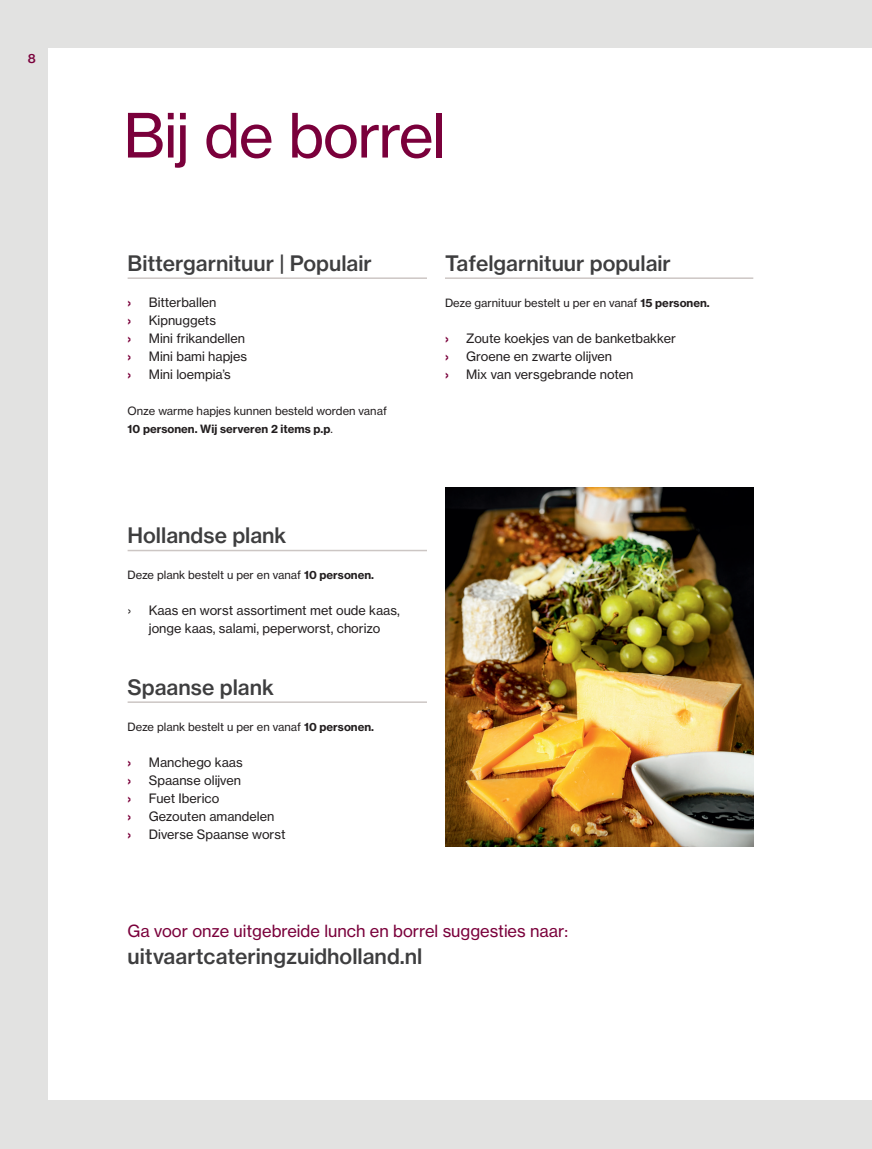
<style>
.page{position:relative;width:872px;height:1149px;background:#fff}
.page>*{position:absolute;margin:0;border:0;box-sizing:border-box;transform-origin:0 0}
.t1{font:60px "N Haas Grotesk TX Pro 55 Rg";letter-spacing:-.02em;color:#7a003b}
.t2{font:21px "N Haas Grotesk TX Pro 65 Md";color:#3e3e3f}
.t3{font:16.5px "N Haas Grotesk TX Pro 55 Rg";color:#7a003b}
.t4{font:12.75px/18px "N Haas Grotesk TX Pro 55 Rg";color:#231f20}
.t5{font:12.75px "N Haas Grotesk TX Pro 75 Bd";color:#7a003b}
.t6{font:12px "N Haas Grotesk TX Pro 65 Md";color:#7a003b}
.t7{font:11.25px "N Haas Grotesk TX Pro 55 Rg";color:#231f20}
.t8{font:11.25px "N Haas Grotesk TX Pro 75 Bd";color:#231f20}
.s1{font-family:"N Haas Grotesk TX Pro 55 Rg"}
.s2{font-family:"N Haas Grotesk TX Pro 75 Bd"}
</style>
<div class="page">
<div style="left:0;top:0;width:872px;height:1148px;background:#e2e2e1"></div>
<div style="left:49px;top:49px;width:823px;height:1050px;background:#fff"></div>
<hr style="left:128px;top:277px;width:299px;height:2px;background:#ccc6c4">
<hr style="left:128px;top:549px;width:299px;height:2px;background:#ccc6c4">
<hr style="left:128px;top:701px;width:299px;height:1px;background:#ccc6c4">
<hr style="left:445px;top:277px;width:308px;height:2px;background:#ccc6c4">
<img style="left:445px;top:487px;width:308px;height:359px">
<p class="t6" style="left:28px;top:51px;width:9px">8</p>
<h1 class="t1" style="left:123px;top:99px;width:324px">Bij de borrel</h1>
<h2 class="t2" style="left:128px;top:250px;width:246px">Bittergarnituur | Populair</h2>
<p class="t5" style="left:128px;top:294px;width:5px">›</p>
<p class="t4" style="left:149px;top:293px;width:69px">Bitterballen</p>
<p class="t5" style="left:128px;top:312px;width:5px">›</p>
<p class="t4" style="left:149px;top:311px;width:69px">Kipnuggets</p>
<p class="t5" style="left:128px;top:330px;width:5px">›</p>
<p class="t4" style="left:149px;top:329px;width:98px">Mini frikandellen</p>
<p class="t5" style="left:128px;top:348px;width:5px">›</p>
<p class="t4" style="left:149px;top:347px;width:100px">Mini bami hapjes</p>
<p class="t5" style="left:128px;top:366px;width:5px">›</p>
<p class="t4" style="left:149px;top:365px;width:84px">Mini loempia’s</p>
<p class="t7" style="left:128px;top:403px;width:261px">Onze warme hapjes kunnen besteld worden vanaf</p>
<p class="t8" style="left:128px;top:421px;width:207px">10 personen. Wij serveren 2 items p.p<span class="s1">.</span></p>
<h2 class="t2" style="left:128px;top:522px;width:160px">Hollandse plank</h2>
<p class="t7" style="left:128px;top:568px;width:248px">Deze plank bestelt u per en vanaf <span class="s2">10 personen.</span></p>
<p class="t4" style="left:128px;top:601px;width:6px">›</p>
<p class="t4" style="left:149px;top:601px;width:252px">Kaas en worst assortiment met oude kaas, jonge kaas, salami, peperworst, chorizo</p>
<h2 class="t2" style="left:128px;top:673px;width:148px">Spaanse plank</h2>
<p class="t7" style="left:128px;top:719px;width:248px">Deze plank bestelt u per en vanaf <span class="s2">10 personen.</span></p>
<p class="t5" style="left:128px;top:753px;width:5px">›</p>
<p class="t4" style="left:149px;top:752px;width:95px">Manchego kaas</p>
<p class="t5" style="left:128px;top:771px;width:5px">›</p>
<p class="t4" style="left:149px;top:770px;width:94px">Spaanse olijven</p>
<p class="t5" style="left:128px;top:789px;width:5px">›</p>
<p class="t4" style="left:149px;top:788px;width:72px">Fuet Iberico</p>
<p class="t5" style="left:128px;top:807px;width:5px">›</p>
<p class="t4" style="left:149px;top:806px;width:127px">Gezouten amandelen</p>
<p class="t5" style="left:128px;top:825px;width:5px">›</p>
<p class="t4" style="left:149px;top:824px;width:138px">Diverse Spaanse worst</p>
<h2 class="t2" style="left:445px;top:250px;width:227px">Tafelgarnituur populair</h2>
<p class="t7" style="left:445px;top:295px;width:266px">Deze garnituur bestelt u per en vanaf <span class="s2">15 personen.</span></p>
<p class="t5" style="left:445px;top:330px;width:5px">›</p>
<p class="t4" style="left:466px;top:329px;width:211px">Zoute koekjes van de banketbakker</p>
<p class="t5" style="left:445px;top:348px;width:5px">›</p>
<p class="t4" style="left:466px;top:347px;width:147px">Groene en zwarte olijven</p>
<p class="t5" style="left:445px;top:366px;width:5px">›</p>
<p class="t4" style="left:466px;top:365px;width:169px">Mix van versgebrande noten</p>
<p class="t3" style="left:128px;top:920px;width:442px">Ga voor onze uitgebreide lunch en borrel suggesties naar:</p>
<h2 class="t2" style="left:128px;top:943px;width:296px">uitvaartcateringzuidholland.nl</h2>
</div>
